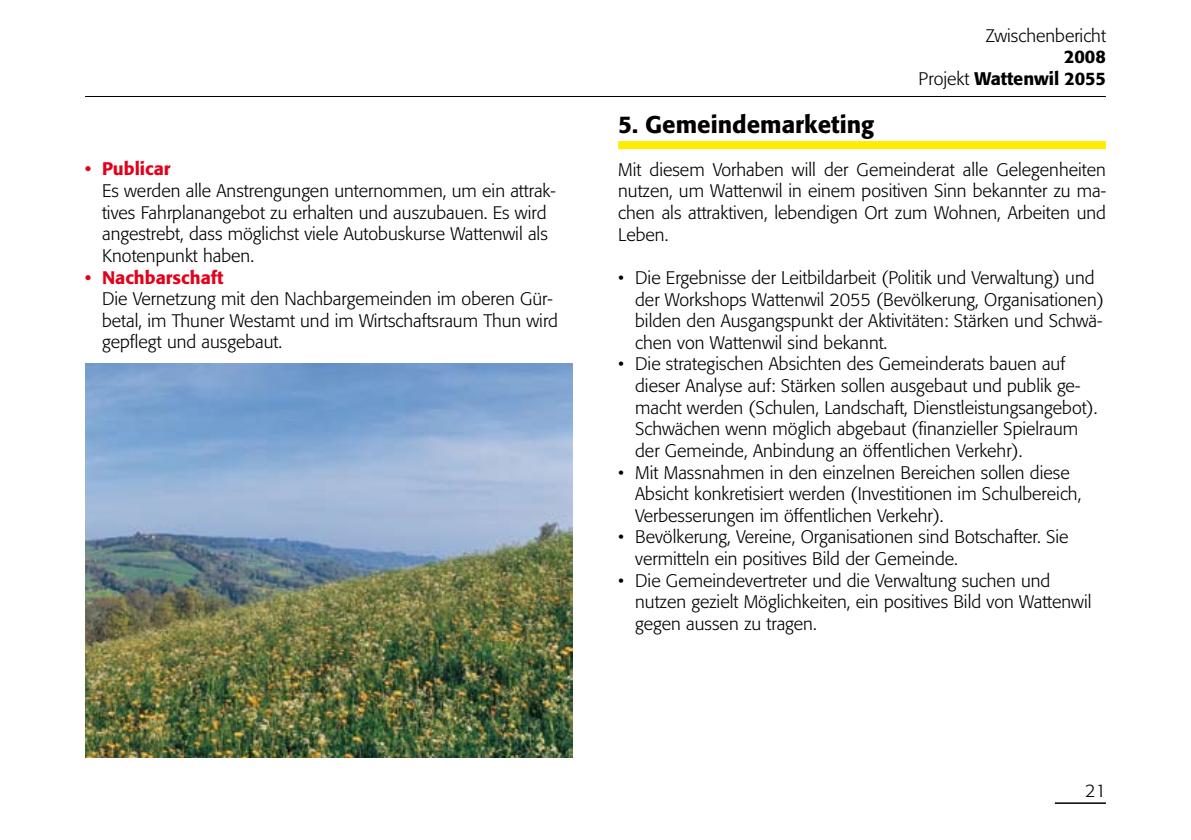
<style>
.page{position:relative;width:1191px;height:840px;background:#fff}
.page>*{position:absolute;margin:0;border:0;box-sizing:border-box;transform-origin:0 0}
.t1{font:500 24px "Formata";color:#000}
.t2{font:300 18px/21.6px "Formata";color:#000}
.t3{font:500 18px/21.6px "Formata";color:#000;text-align:right}
.t4{font:500 18px "Formata";color:#e2001a}
.s1{font-weight:300}
</style>
<div class="page">
<hr style="left:1054px;top:801px;width:52px;height:2px;background:#000">
<hr style="left:85px;top:96px;width:1021px;height:1px;background:#000">
<div style="left:618px;top:141px;width:488px;height:8px;background:#ffec00"></div>
<img style="left:85px;top:363px;width:488px;height:394px">
<p class="t4" style="left:85px;top:158px;width:87px">• Publicar</p>
<p class="t2" style="left:102px;top:180px;width:455px">Es werden alle Anstrengungen unternommen, um ein attrak&shy;tives Fahrplanangebot zu erhalten und auszubauen. Es wird angestrebt, dass möglichst viele Autobuskurse Wattenwil als Knotenpunkt haben.</p>
<p class="t4" style="left:85px;top:266px;width:140px">• Nachbarschaft</p>
<p class="t2" style="left:102px;top:288px;width:457px">Die Vernetzung mit den Nachbargemeinden im oberen Gür&shy;betal, im Thuner Westamt und im Wirtschaftsraum Thun wird gepflegt und ausgebaut.</p>
<p class="t2" style="left:985px;top:25px;width:122px">Zwischenbericht</p>
<p class="t3" style="left:918px;top:46px;width:189px">2008<br><span class="s1">Projekt</span> Wattenwil 2055</p>
<h1 class="t1" style="left:618px;top:109px;width:257px">5. Gemeindemarketing</h1>
<p class="t2" style="left:618px;top:159px;width:489px;text-align:justify">Mit diesem Vorhaben will der Gemeinderat alle Gelegenheiten nutzen, um Wattenwil in einem positiven Sinn bekannter zu ma&shy;chen als attraktiven, lebendigen Ort zum Wohnen, Arbeiten und Leben.</p>
<p class="t2" style="left:635px;top:267px;width:470px;text-indent:-17px">• Die Ergebnisse der Leitbildarbeit (Politik und Verwaltung) und der Workshops Wattenwil 2055 (Bevölkerung, Organisationen) bilden den Ausgangspunkt der Aktivitäten: Stärken und Schwä&shy;chen von Wattenwil sind bekannt.</p>
<p class="t2" style="left:635px;top:353px;width:464px;text-indent:-17px">• Die strategischen Absichten des Gemeinderats bauen auf dieser Analyse auf: Stärken sollen ausgebaut und publik ge&shy;macht werden (Schulen, Landschaft, Dienstleistungsangebot).<br>Schwächen wenn möglich abgebaut (finanzieller Spielraum der Gemeinde, Anbindung an öffentlichen Verkehr).</p>
<p class="t2" style="left:635px;top:461px;width:448px;text-indent:-17px">• Mit Massnahmen in den einzelnen Bereichen sollen diese<br>Absicht konkretisiert werden (Investitionen im Schulbereich,<br>Verbesserungen im öffentlichen Verkehr).</p>
<p class="t2" style="left:635px;top:526px;width:435px;text-indent:-17px">• Bevölkerung, Vereine, Organisationen sind Botschafter. Sie vermitteln ein positives Bild der Gemeinde.</p>
<p class="t2" style="left:635px;top:569px;width:458px;text-indent:-17px">• Die Gemeindevertreter und die Verwaltung suchen und nutzen gezielt Möglichkeiten, ein positives Bild von Wattenwil gegen aussen zu tragen.</p>
<p class="t2" style="left:1085px;top:779px;width:22px">21</p>
</div>
